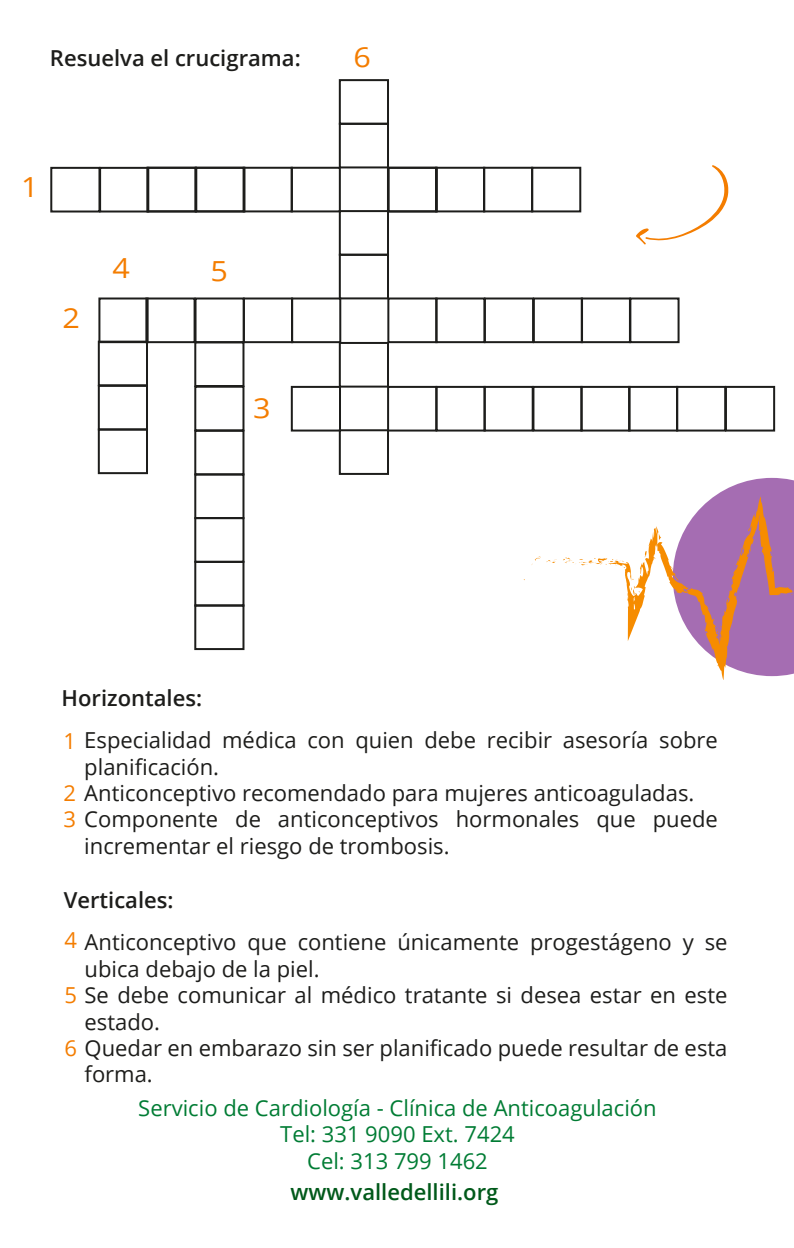
<style>
.page{position:relative;width:794px;height:1248px;background:#fff}
.page>*{position:absolute;margin:0;border:0;box-sizing:border-box;transform-origin:0 0}
.t1{font:27.6px "Open Sans";color:#f47d00;scale:1.1 1}
.t2{font:22px/42.2px "Open Sans";color:#1d1d1b}
.t3{font:22px/26.4px "Open Sans";color:#007c34;text-align:center}
.t4{font:600 22px "Open Sans";color:#1d1d1b}
.t5{font:600 22px "Open Sans";color:#00591a}
.t6{font:22px "Open Sans";color:#f47d00}
.s1{font-weight:600}
.s2{color:#f47d00}
</style>
<div class="page">
<svg style="left:532px;top:478px;width:262px;height:202px"></svg>
<svg style="left:636px;top:165px;width:92px;height:79px"></svg>
<div style="left:291px;top:297px;width:50px;height:46px;border:2px solid #1d1d1b"></div>
<div style="left:99px;top:167px;width:50px;height:45px;border:2px solid #1d1d1b"></div>
<div style="left:146px;top:167px;width:51px;height:45px;border:2px solid #1d1d1b"></div>
<div style="left:291px;top:386px;width:50px;height:45px;border:2px solid #1d1d1b"></div>
<div style="left:98px;top:297px;width:51px;height:46px;border:2px solid #1d1d1b"></div>
<div style="left:339px;top:79px;width:50px;height:46px;border:2px solid #1d1d1b"></div>
<div style="left:339px;top:123px;width:50px;height:45px;border:2px solid #1d1d1b"></div>
<div style="left:339px;top:210px;width:50px;height:46px;border:2px solid #1d1d1b"></div>
<div style="left:339px;top:254px;width:50px;height:45px;border:2px solid #1d1d1b"></div>
<div style="left:339px;top:342px;width:50px;height:45px;border:2px solid #1d1d1b"></div>
<div style="left:339px;top:429px;width:50px;height:46px;border:2px solid #1d1d1b"></div>
<div style="left:194px;top:297px;width:51px;height:46px;border:2px solid #1d1d1b"></div>
<div style="left:243px;top:297px;width:50px;height:46px;border:2px solid #1d1d1b"></div>
<div style="left:387px;top:297px;width:50px;height:46px;border:2px solid #1d1d1b"></div>
<div style="left:435px;top:297px;width:50px;height:46px;border:2px solid #1d1d1b"></div>
<div style="left:387px;top:386px;width:50px;height:45px;border:2px solid #1d1d1b"></div>
<div style="left:50px;top:167px;width:50px;height:45px;border:2px solid #1d1d1b"></div>
<div style="left:291px;top:167px;width:50px;height:45px;border:2px solid #1d1d1b"></div>
<div style="left:194px;top:385px;width:50px;height:46px;border:2px solid #1d1d1b"></div>
<div style="left:194px;top:430px;width:50px;height:45px;border:2px solid #1d1d1b"></div>
<div style="left:194px;top:473px;width:50px;height:46px;border:2px solid #1d1d1b"></div>
<div style="left:194px;top:517px;width:50px;height:45px;border:2px solid #1d1d1b"></div>
<div style="left:145px;top:297px;width:51px;height:46px;border:2px solid #1d1d1b"></div>
<div style="left:194px;top:604px;width:50px;height:46px;border:2px solid #1d1d1b"></div>
<div style="left:194px;top:561px;width:50px;height:45px;border:2px solid #1d1d1b"></div>
<div style="left:194px;top:341px;width:50px;height:46px;border:2px solid #1d1d1b"></div>
<div style="left:483px;top:386px;width:51px;height:45px;border:2px solid #1d1d1b"></div>
<div style="left:243px;top:167px;width:50px;height:45px;border:2px solid #1d1d1b"></div>
<div style="left:98px;top:340px;width:50px;height:46px;border:2px solid #1d1d1b"></div>
<div style="left:98px;top:385px;width:50px;height:45px;border:2px solid #1d1d1b"></div>
<div style="left:98px;top:428px;width:50px;height:46px;border:2px solid #1d1d1b"></div>
<div style="left:435px;top:386px;width:51px;height:45px;border:2px solid #1d1d1b"></div>
<div style="left:580px;top:386px;width:50px;height:45px;border:2px solid #1d1d1b"></div>
<div style="left:532px;top:386px;width:50px;height:45px;border:2px solid #1d1d1b"></div>
<div style="left:676px;top:386px;width:50px;height:45px;border:2px solid #1d1d1b"></div>
<div style="left:628px;top:386px;width:50px;height:45px;border:2px solid #1d1d1b"></div>
<div style="left:725px;top:386px;width:50px;height:45px;border:2px solid #1d1d1b"></div>
<div style="left:484px;top:297px;width:50px;height:46px;border:2px solid #1d1d1b"></div>
<div style="left:533px;top:297px;width:50px;height:46px;border:2px solid #1d1d1b"></div>
<div style="left:581px;top:297px;width:50px;height:46px;border:2px solid #1d1d1b"></div>
<div style="left:629px;top:297px;width:50px;height:46px;border:2px solid #1d1d1b"></div>
<div style="left:195px;top:167px;width:50px;height:45px;border:2px solid #1d1d1b"></div>
<div style="left:387px;top:167px;width:50px;height:45px;border:2px solid #1d1d1b"></div>
<div style="left:483px;top:167px;width:50px;height:45px;border:2px solid #1d1d1b"></div>
<div style="left:531px;top:167px;width:50px;height:45px;border:2px solid #1d1d1b"></div>
<div style="left:435px;top:167px;width:50px;height:45px;border:2px solid #1d1d1b"></div>
<div style="left:388px;top:167px;width:50px;height:45px;border:2px solid #1d1d1b"></div>
<p class="t4" style="left:50px;top:43px;width:252px">Resuelva el crucigrama:</p>
<p class="t1" style="left:21px;top:168px;width:17px">1</p>
<p class="t1" style="left:62px;top:299px;width:17px">2</p>
<p class="t1" style="left:113px;top:249px;width:17px">4</p>
<p class="t1" style="left:210px;top:252px;width:17px">5</p>
<p class="t1" style="left:253px;top:389px;width:17px">3</p>
<p class="t1" style="left:353px;top:38px;width:17px">6</p>
<p class="t2" style="left:62px;top:676px;width:657px"><span class="s1">Horizontales:<br></span><span class="s2">1</span> Especialidad médica con quien debe recibir asesoría sobre</p>
<p class="t2" style="left:84px;top:745px;width:136px">planificación.</p>
<p class="t2" style="left:63px;top:771px;width:632px"><span class="s2">2</span> Anticonceptivo recomendado para mujeres anticoaguladas.</p>
<p class="t2" style="left:63px;top:797px;width:656px"><span class="s2">3</span> Componente de anticonceptivos hormonales que puede</p>
<p class="t2" style="left:84px;top:824px;width:367px">incrementar el riesgo de trombosis.</p>
<p class="t4" style="left:64px;top:884px;width:111px">Verticales:</p>
<p class="t2" style="left:85px;top:928px;width:644px;line-height:26.4px">Anticonceptivo que contiene únicamente progestágeno y se ubica debajo de la piel.</p>
<p class="t2" style="left:85px;top:999px;width:77px">estado.</p>
<p class="t2" style="left:85px;top:1052px;width:70px">forma.</p>
<p class="t6" style="left:64px;top:924px;width:14px">4</p>
<p class="t2" style="left:64px;top:973px;width:664px"><span class="s2">5</span> Se debe comunicar al médico tratante si desea estar en este</p>
<p class="t2" style="left:64px;top:1026px;width:664px"><span class="s2">6</span> Quedar en embarazo sin ser planificado puede resultar de esta</p>
<p class="t3" style="left:138px;top:1093px;width:520px">Servicio de Cardiología - Clínica de Anticoagulación<br>Tel: 331 9090 Ext. 7424<br>Cel: 313 799 1462</p>
<p class="t5" style="left:291px;top:1176px;width:209px">www.valledellili.org</p>
</div>
